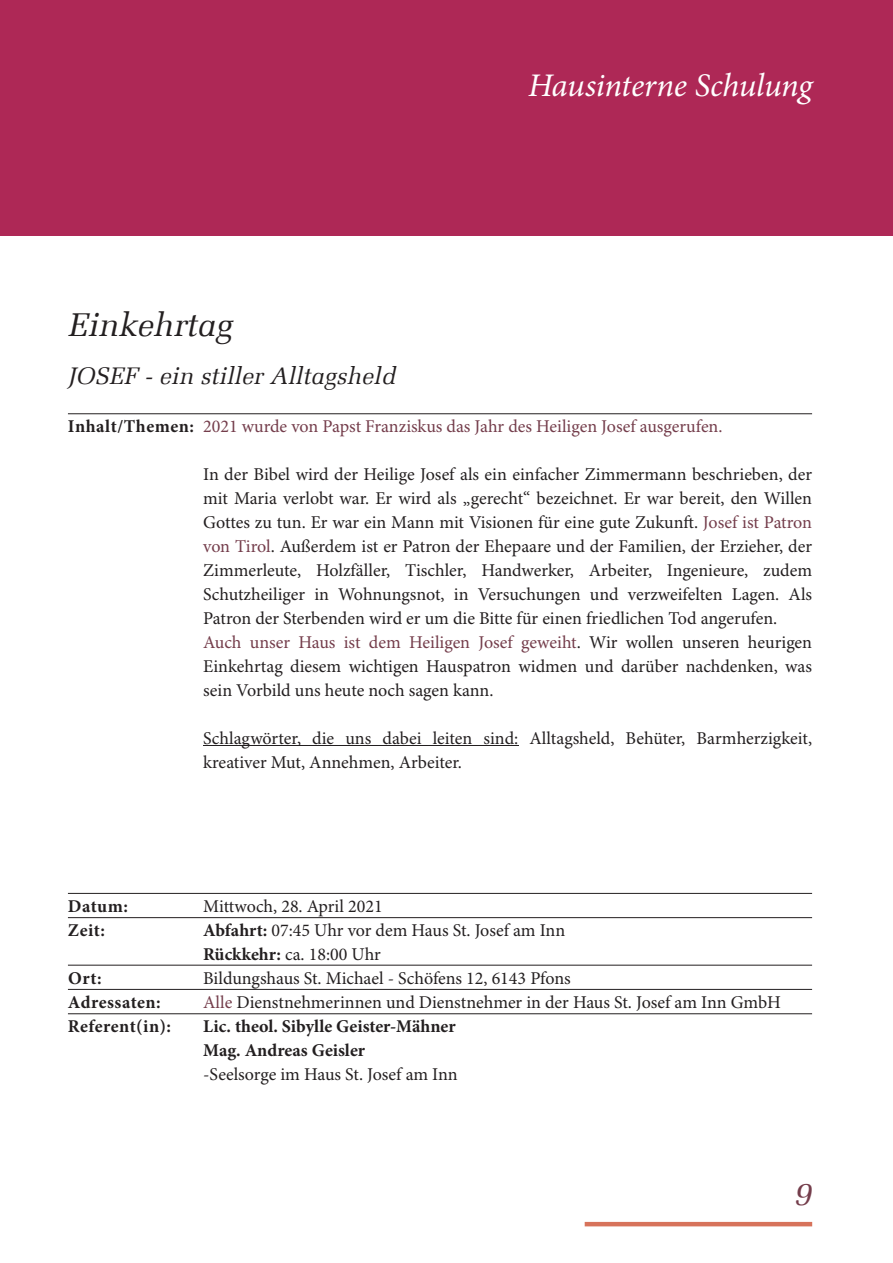
<style>
.page{position:relative;width:893px;height:1263px;background:#fff}
.page>*{position:absolute;margin:0;border:0;box-sizing:border-box;transform-origin:0 0}
.t1{font:italic 33px "Minion Pro";letter-spacing:-.01em;color:#fff}
.t2{font:italic 33px "Melior LT";color:#231f20}
.t3{font:italic 33px "Melior LT";color:#743d4b}
.t4{font:italic 24px "Melior LT";color:#231f20}
.t5{font:18px/24px "Minion Pro";color:#231f20}
.t6{font:18px "Minion Pro";color:#743d4b}
.t7{font:700 18px/24px "Minion Pro";letter-spacing:.025em;color:#231f20}
.s1{color:#743d4b}
.s2{font-weight:700}
</style>
<div class="page">
<div style="left:0;top:0;width:893px;height:236px;background:#ae2856"></div>
<hr style="left:585px;top:1222px;width:227px;height:4px;background:#d7735b">
<hr style="left:68px;top:413px;width:744px;height:1px;background:#231f20">
<hr style="left:68px;top:893px;width:744px;height:1px;background:#231f20">
<hr style="left:68px;top:965px;width:744px;height:1px;background:#231f20">
<hr style="left:68px;top:917px;width:744px;height:1px;background:#231f20">
<hr style="left:68px;top:989px;width:744px;height:1px;background:#231f20">
<hr style="left:68px;top:1013px;width:744px;height:1px;background:#231f20">
<hr style="left:203px;top:745px;width:315px;height:1px;background:#231f20">
<h1 class="t1" style="left:528px;top:72px;width:286px">Hausinterne Schulung</h1>
<h1 class="t2" style="left:68px;top:311px;width:166px">Einkehrtag</h1>
<h2 class="t4" style="left:68px;top:366px;width:330px">JOSEF - ein stiller Alltagsheld</h2>
<p class="t7" style="left:68px;top:416px;width:128px">Inhalt/Themen:</p>
<p class="t6" style="left:203px;top:419px;width:521px">2021 wurde von Papst Franziskus das Jahr des Heiligen Josef ausgerufen.</p>
<p class="t5" style="left:203px;top:464px;width:610px">In der Bibel wird der Heilige Josef als ein einfacher Zimmermann beschrieben, der mit Maria verlobt war. Er wird als „gerecht“ bezeichnet. Er war bereit, den Willen Gottes zu tun. Er war ein Mann mit Visionen für eine gute Zukunft. <span class="s1">Josef ist Patron von Tirol</span>. Außerdem ist er Patron der Ehepaare und der Familien, der Erzieher, der Zimmerleute, Holzfäller, Tischler, Handwerker, Arbeiter, Ingenieure, zudem Schutzheiliger in Wohnungsnot, in Versuchungen und verzweifelten Lagen. Als Patron der Sterbenden wird er um die Bitte für einen friedlichen Tod angerufen.<br><span class="s1">Auch unser Haus ist dem Heiligen Josef geweiht</span>. Wir wollen unseren heurigen Einkehrtag diesem wichtigen Hauspatron widmen und darüber nachdenken, was sein Vorbild uns heute noch sagen kann.</p>
<p class="t5" style="left:203px;top:728px;width:610px">Schlagwörter, die uns dabei leiten sind: Alltagsheld, Behüter, Barmherzigkeit, kreativer Mut, Annehmen, Arbeiter.</p>
<p class="t7" style="left:68px;top:896px;width:62px">Datum:</p>
<p class="t7" style="left:68px;top:920px;width:39px">Zeit:</p>
<p class="t7" style="left:68px;top:968px;width:35px">Ort:</p>
<p class="t7" style="left:68px;top:992px;width:105px">Adressaten:<br>Referent(in):</p>
<p class="t5" style="left:203px;top:896px;width:579px">Mittwoch, 28. April 2021<br><span class="s2">Abfahrt:</span> 07:45 Uhr vor dem Haus St. Josef am Inn<br><span class="s2">Rückkehr:</span> ca. 18:00 Uhr<br>Bildungshaus St. Michael - Schöfens 12, 6143 Pfons<br><span class="s1">Alle</span> Dienstnehmerinnen und Dienstnehmer in der Haus St. Josef am Inn GmbH <span class="s2">Lic. theol. Sibylle Geister-Mähner<br>Mag. Andreas Geisler</span></p>
<p class="t5" style="left:203px;top:1064px;width:256px">-Seelsorge im Haus St. Josef am Inn</p>
<h1 class="t3" style="left:794px;top:1180px;width:20px">9</h1>
</div>
